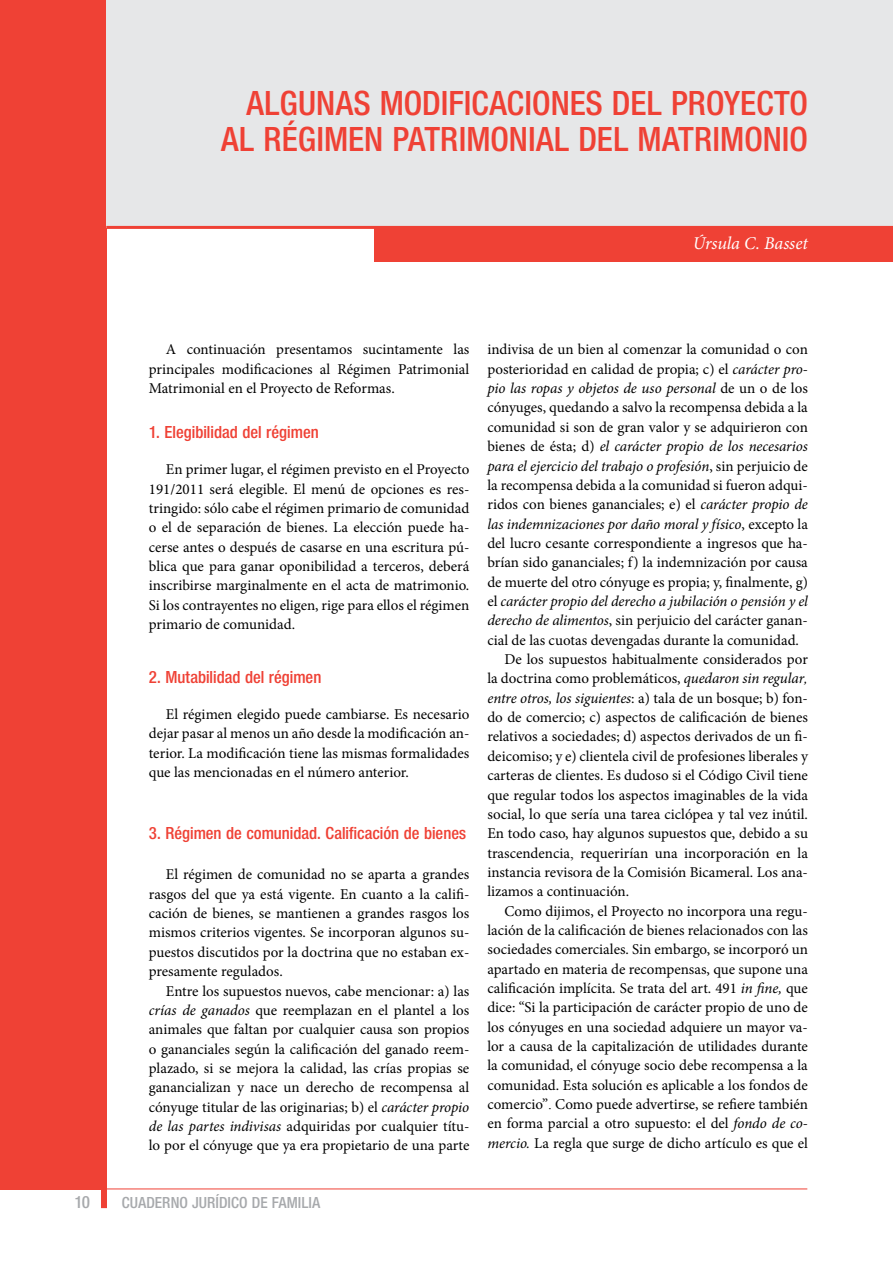
<style>
.page{position:relative;width:893px;height:1263px;background:#fff}
.page>*{position:absolute;margin:0;border:0;box-sizing:border-box;transform-origin:0 0}
.t1{font:600 condensed 36px/36px "Nimbus San Nov T";color:#ef4135;text-align:right}
.t2{font:600 condensed 18px "Nimbus San Nov T";color:#ef4135}
.t3{font:italic 18px "Minion Pro";letter-spacing:-.005em;color:#fff}
.t4{font:600 condensed 18px "Nimbus San Nov T";color:#a7a9ac}
.t5{font:600 condensed 16.5px "Nimbus San Nov T";color:#a7a9ac}
.t6{font:15px/19.4px "Minion Pro";color:#000;text-align:justify}
.t7{font:italic 15px "Minion Pro";letter-spacing:-.005em;color:#000}
.s1{font-style:italic}
.s2{font-style:normal}
.s3{font-family:"Times New Roman";font-style:italic}
.s4{font-family:"Times New Roman"}
</style>
<div class="page">
<div style="left:101px;top:1189px;width:6px;height:19px;background:#ef4135"></div>
<hr style="left:75px;top:1188px;width:732px;height:1px;background:#ef4135">
<div style="left:0;top:0;width:107px;height:1189px;background:#ef4135"></div>
<div style="left:106px;top:0;width:787px;height:227px;background:#e6e7e8"></div>
<div style="left:375px;top:227px;width:518px;height:35px;background:#ef4135"></div>
<hr style="left:106px;top:226px;width:787px;height:3px;background:#ef4135">
<h1 class="t1" style="left:221px;top:84px;width:589px">ALGUNAS MODIFICACIONES DEL PROYECTO<br>AL RÉGIMEN PATRIMONIAL DEL MATRIMONIO</h1>
<p class="t3" style="left:693px;top:231px;width:116px">Úrsula C. Basset</p>
<p class="t6" style="left:149px;top:340px;width:322px;text-indent:17px">A continuación presentamos sucintamente las principales modificaciones al Régimen Patrimonial Matrimonial en el Proyecto de Reformas.</p>
<p class="t2" style="left:149px;top:422px;width:171px">1. Elegibilidad del régimen</p>
<p class="t6" style="left:149px;top:460px;width:322px;text-indent:17px">En primer lugar, el régimen previsto en el Proyecto 191/2011 será elegible. El menú de opciones es res&shy;tringido: sólo cabe el régimen primario de comunidad o el de separación de bienes. La elección puede ha&shy;cerse antes o después de casarse en una escritura pú&shy;blica que para ganar oponibilidad a terceros, deberá inscribirse marginalmente en el acta de matrimonio.<br>Si los contrayentes no eligen, rige para ellos el régimen primario de comunidad.</p>
<p class="t2" style="left:149px;top:666px;width:174px">2. Mutabilidad del régimen</p>
<p class="t6" style="left:149px;top:704px;width:322px;text-indent:17px">El régimen elegido puede cambiarse. Es necesario dejar pasar al menos un año desde la modificación an&shy;terior. La modificación tiene las mismas formalidades que las mencionadas en el número anterior.</p>
<p class="t2" style="left:149px;top:822px;width:319px">3. Régimen de comunidad. Calificación de bienes</p>
<p class="t6" style="left:149px;top:865px;width:322px;text-indent:17px">El régimen de comunidad no se aparta a grandes rasgos del que ya está vigente. En cuanto a la califi&shy;cación de bienes, se mantienen a grandes rasgos los mismos criterios vigentes. Se incorporan algunos su&shy;puestos discutidos por la doctrina que no estaban ex&shy;presamente regulados.</p>
<p class="t6" style="left:149px;top:981px;width:322px;text-indent:17px">Entre los supuestos nuevos, cabe mencionar: a) las <span class="s1">crías de ganados</span> que reemplazan en el plantel a los animales que faltan por cualquier causa son propios o gananciales según la calificación del ganado reem&shy;plazado, si se mejora la calidad, las crías propias se ganancializan y nace un derecho de recompensa al cónyuge titular de las originarias; b) el <span class="s1">carácter propio de las partes indivisas</span> adquiridas por cualquier títu&shy;lo por el cónyuge que ya era propietario de una parte</p>
<p class="t4" style="left:74px;top:1192px;width:17px">10</p>
<p class="t5" style="left:122px;top:1193px;width:200px">CUADERNO JURÍDICO DE FAMILIA</p>
<p class="t6" style="left:487px;top:340px;width:322px">indivisa de un bien al comenzar la comunidad o con</p>
<p class="t6" style="left:487px;top:359px;width:322px">posterioridad en calidad de propia; c) el <span class="s1">carácter pro-</span></p>
<p class="t7" style="left:487px;top:378px;width:322px">pio las ropas y objetos de uso personal <span class="s2">de un o de los</span></p>
<p class="t6" style="left:487px;top:398px;width:322px">cónyuges, quedando a salvo la recompensa debida a la</p>
<p class="t6" style="left:487px;top:417px;width:322px">comunidad si son de gran valor y se adquirieron con</p>
<p class="t7" style="left:487px;top:436px;width:322px"><span class="s2">bienes de ésta; d)</span> el carácter propio de los necesarios</p>
<p class="t7" style="left:487px;top:455px;width:322px">para el ejercicio del trabajo o profesión<span class="s2">, sin perjuicio de</span></p>
<p class="t6" style="left:487px;top:475px;width:322px">la recompensa debida a la comunidad si fueron adqui-</p>
<p class="t6" style="left:487px;top:495px;width:322px">ridos con bienes gananciales; e) el <span class="s1">carácter propio de</span></p>
<p class="t7" style="left:487px;top:513px;width:322px">las indemnizaciones por daño moral y físico<span class="s2">, excepto la</span></p>
<p class="t6" style="left:487px;top:533px;width:322px">del lucro cesante correspondiente a ingresos que ha-</p>
<p class="t6" style="left:487px;top:553px;width:322px">brían sido gananciales; f) la indemnización por causa</p>
<p class="t6" style="left:487px;top:572px;width:322px">de muerte del otro cónyuge es propia; y, finalmente, g)</p>
<p class="t7" style="left:487px;top:591px;width:322px"><span class="s2">el</span> carácter propio del derecho a jubilación o pensión y el</p>
<p class="t6" style="left:487px;top:611px;width:322px"><span class="s1">derecho de alimentos</span>, sin perjuicio del carácter ganan-</p>
<p class="t6" style="left:487px;top:630px;width:313px">cial de las cuotas devengadas durante la comunidad.</p>
<p class="t6" style="left:504px;top:650px;width:305px">De los supuestos habitualmente considerados por</p>
<p class="t6" style="left:487px;top:669px;width:322px">la doctrina como problemáticos, <span class="s1">quedaron sin regular</span><span class="s3">,</span></p>
<p class="t7" style="left:487px;top:688px;width:322px">entre otros, los siguientes<span class="s2">: a) tala de un bosque; b) fon-</span></p>
<p class="t6" style="left:487px;top:708px;width:322px">do de comercio; c) aspectos de calificación de bienes</p>
<p class="t6" style="left:487px;top:727px;width:322px">relativos a sociedades; d) aspectos derivados de un fi-</p>
<p class="t6" style="left:487px;top:746px;width:322px">deicomiso; y e) clientela civil de profesiones liberales y</p>
<p class="t6" style="left:487px;top:766px;width:322px">carteras de clientes. Es dudoso si el Código Civil tiene</p>
<p class="t6" style="left:487px;top:785px;width:322px">que regular todos los aspectos imaginables de la vida</p>
<p class="t6" style="left:487px;top:804px;width:322px">social, lo que sería una tarea ciclópea y tal vez inútil.</p>
<p class="t6" style="left:487px;top:824px;width:322px">En todo caso, hay algunos supuestos que, debido a su</p>
<p class="t6" style="left:487px;top:843px;width:322px">trascendencia<span class="s4">,</span> requerirían una incorporación en la</p>
<p class="t6" style="left:487px;top:862px;width:322px">instancia revisora de la Comisión Bicameral. Los ana-</p>
<p class="t6" style="left:487px;top:882px;width:143px">lizamos a continuación.</p>
<p class="t6" style="left:504px;top:901px;width:305px">Como dijimos, el Proyecto no incorpora una regu-</p>
<p class="t6" style="left:487px;top:920px;width:322px">lación de la calificación de bienes relacionados con las</p>
<p class="t6" style="left:487px;top:940px;width:322px">sociedades comerciales. Sin embargo, se incorporó un</p>
<p class="t6" style="left:487px;top:959px;width:322px">apartado en materia de recompensas, que supone una</p>
<p class="t6" style="left:487px;top:979px;width:322px">calificación implícita. Se trata del art. 491 <span class="s1">in fine,</span> que</p>
<p class="t6" style="left:487px;top:998px;width:322px">dice: “Si la participación de carácter propio de uno de</p>
<p class="t6" style="left:487px;top:1017px;width:322px">los cónyuges en una sociedad adquiere un mayor va-</p>
<p class="t6" style="left:487px;top:1037px;width:322px">lor a causa de la capitalización de utilidades durante</p>
<p class="t6" style="left:487px;top:1056px;width:322px">la comunidad, el cónyuge socio debe recompensa a la</p>
<p class="t6" style="left:487px;top:1075px;width:322px">comunidad. Esta solución es aplicable a los fondos de</p>
<p class="t6" style="left:487px;top:1095px;width:322px">comercio”<span class="s4">.</span> Como puede advertirse, se refiere también</p>
<p class="t6" style="left:487px;top:1114px;width:322px">en forma parcial a otro supuesto: el del <span class="s1">fondo de co-</span></p>
<p class="t6" style="left:487px;top:1133px;width:322px"><span class="s1">mercio.</span> La regla que surge de dicho artículo es que el</p>
</div>
